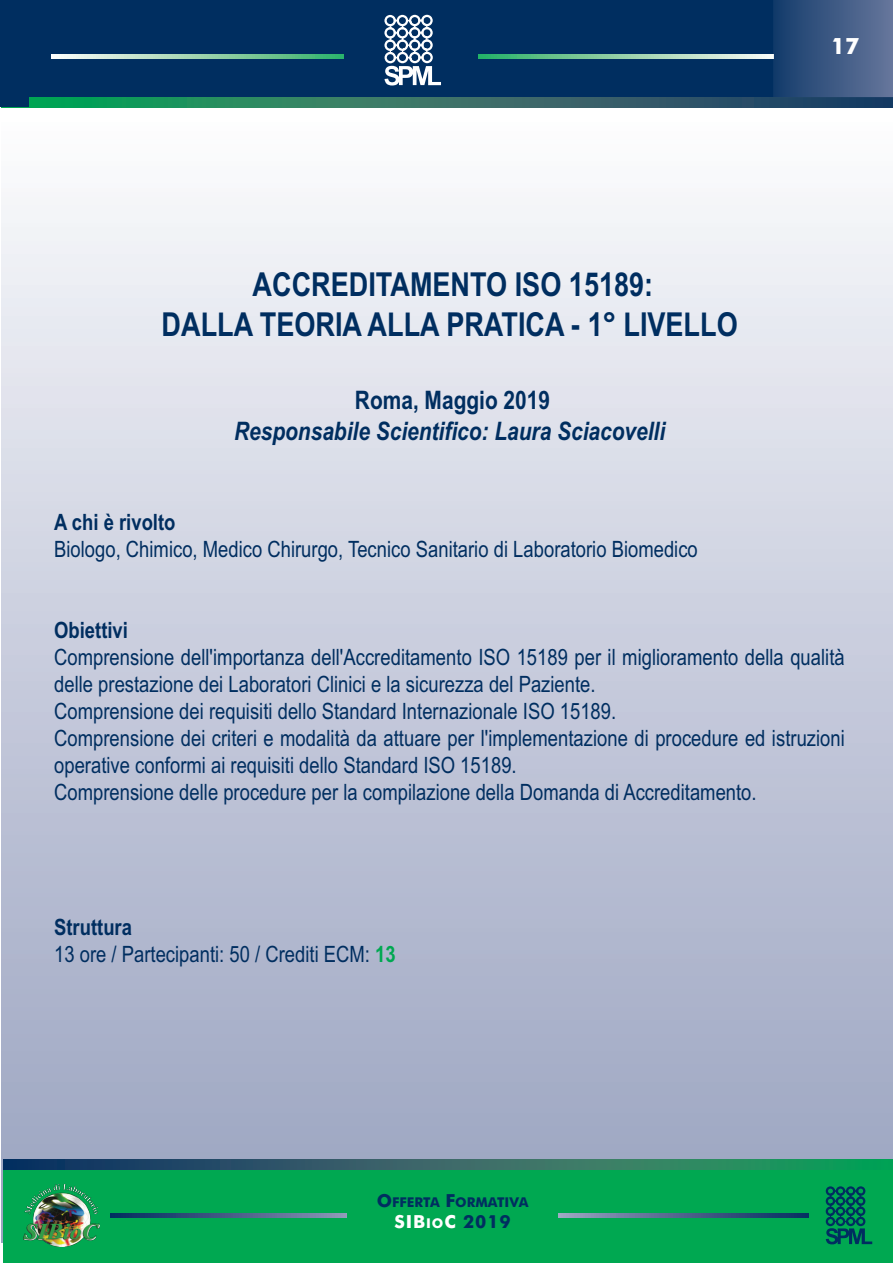
<style>
.page{position:relative;width:893px;height:1263px;background:#fff}
.page>*{position:absolute;margin:0;border:0;box-sizing:border-box;transform-origin:0 0}
.t1{font:700 33px "Arial Narrow";color:#002e60}
.t2{font:italic 700 25.5px "Arial Narrow";color:#002e60}
.t3{font:700 25.5px "Arial Narrow";color:#002e60}
.t4{font:22.5px/27px "Arial Narrow";color:#002e60}
.t5{font:700 22.5px "Arial Narrow";color:#002e60}
.t6{font:700 22.5px "Futura BT";color:#fff}
.t7{font:700 18px "Futura BT";letter-spacing:.05em;color:#fff}
.t8{font:700 13.5px "Futura BT";color:#002e60}
.s1{font-weight:700;color:#00a851}
.s2{font-size:18px}
.s3{font-size:13.5px}
.s4{color:#002e60}
</style>
<div class="page">
<div style="left:2px;top:123px;width:891px;height:1120px;background:linear-gradient(to bottom,#fafbfc,#959ebd)"></div>
<div style="left:1px;top:0;width:892px;height:106px;background:#002e60"></div>
<svg style="left:2px;top:97px;width:891px;height:10px"></svg>
<svg style="left:51px;top:55px;width:722px;height:4px"></svg>
<div style="left:344px;top:13px;width:134px;height:81px;background:#002e60"></div>
<svg style="left:384px;top:15px;width:57px;height:70px"></svg>
<div style="left:773px;top:0;width:120px;height:97px;background:linear-gradient(to right,#133b6b,#66769b)"></div>
<div style="left:3px;top:1168px;width:890px;height:95px;background:#00a851"></div>
<svg style="left:3px;top:1159px;width:890px;height:10px"></svg>
<svg style="left:111px;top:1213px;width:698px;height:4px"></svg>
<img style="left:23px;top:1184px;width:76px;height:62px">
<div style="left:348px;top:1193px;width:210px;height:45px;background:#00a851"></div>
<svg style="left:826px;top:1186px;width:46px;height:58px"></svg>
<div style="left:0;top:0;width:28px;height:106px;background:#002e60"></div>
<p class="t1" style="left:253px;top:272px;width:402px">ACCREDITAMENTO ISO 15189:</p>
<p class="t1" style="left:162px;top:312px;width:578px">DALLA TEORIA ALLA PRATICA - 1° LIVELLO</p>
<p class="t3" style="left:355px;top:391px;width:197px">Roma, Maggio 2019</p>
<p class="t2" style="left:234px;top:422px;width:433px">Responsabile Scientifico: Laura Sciacovelli</p>
<p class="t5" style="left:54px;top:513px;width:123px">A chi è rivolto</p>
<p class="t4" style="left:54px;top:537px;width:645px">Biologo, Chimico, Medico Chirurgo, Tecnico Sanitario di Laboratorio Biomedico</p>
<p class="t6" style="left:831px;top:33px;width:30px">17</p>
<p class="t5" style="left:54px;top:621px;width:75px">Obiettivi</p>
<p class="t4" style="left:54px;top:645px;width:792px">Comprensione dell'importanza dell'Accreditamento ISO 15189 per il miglioramento della qualità delle prestazione dei Laboratori Clinici e la sicurezza del Paziente.</p>
<p class="t4" style="left:54px;top:699px;width:564px">Comprensione dei requisiti dello Standard Internazionale ISO 15189.</p>
<p class="t4" style="left:54px;top:726px;width:792px">Comprensione dei criteri e modalità da attuare per l'implementazione di procedure ed istruzioni operative conformi ai requisiti dello Standard ISO 15189.</p>
<p class="t4" style="left:54px;top:780px;width:704px">Comprensione delle procedure per la compilazione della Domanda di Accreditamento.</p>
<p class="t5" style="left:54px;top:918px;width:79px">Struttura</p>
<p class="t4" style="left:54px;top:942px;width:343px">13 ore / Partecipanti: 50 / Crediti ECM: <span class="s1">13</span></p>
<p class="t8" style="left:377px;top:1194px;width:153px"><span class="s2">O</span>FFERTA <span class="s2">F</span>ORMATIVA</p>
<p class="t7" style="left:394px;top:1211px;width:118px">SIB<span class="s3">IO</span>C <span class="s4">2019</span></p>
</div>
